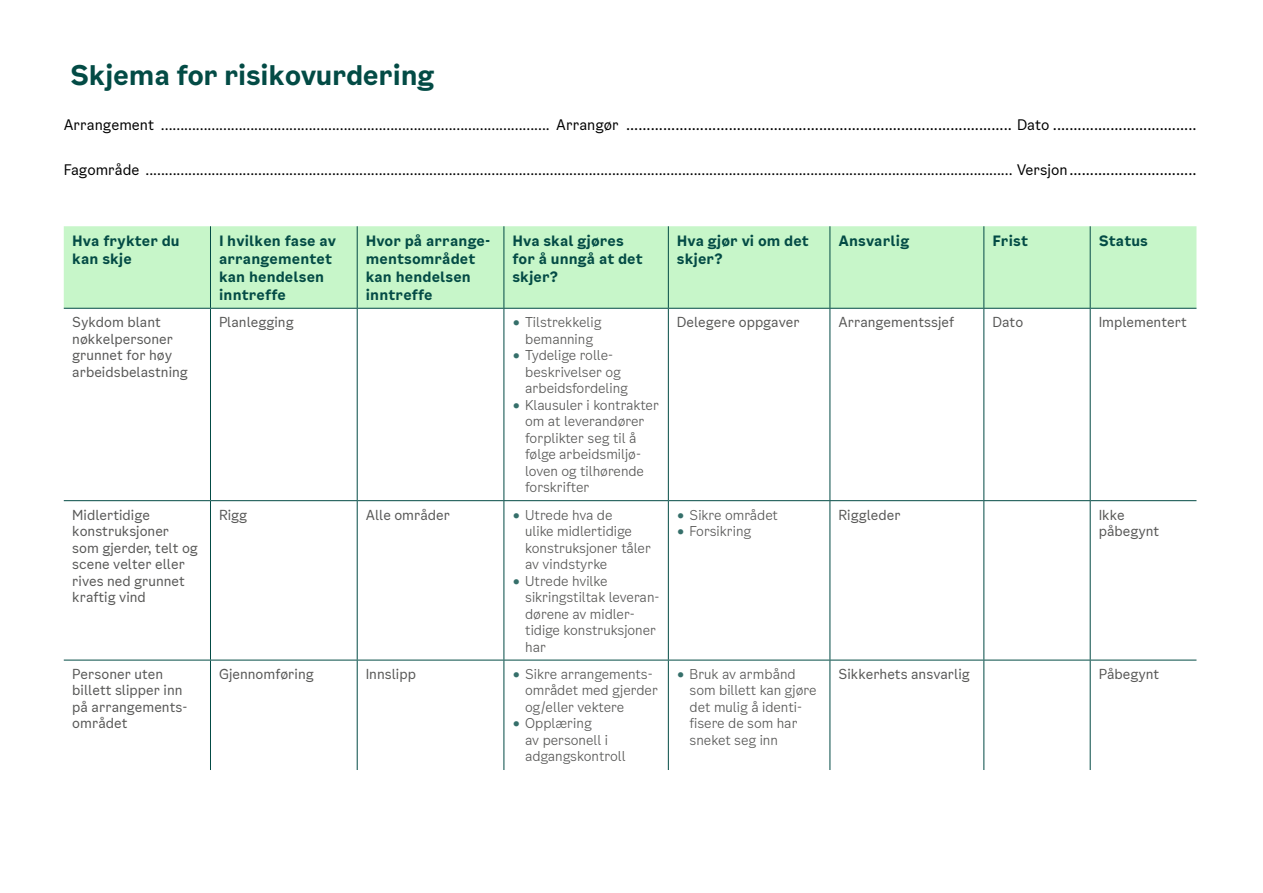
<style>
.page{position:relative;width:1263px;height:893px;background:#fff}
.page>*{position:absolute;margin:0;border:0;box-sizing:border-box;transform-origin:0 0}
.t1{font:700 27px "Oslo Sans Office";letter-spacing:-.02em;color:#034b45}
.t2{font:14.25px "Oslo Sans Office";color:#000}
.t3{font:700 14.25px/18px "Oslo Sans Office";color:#034b45}
.t4{font:300 13.5px/16.5px "Oslo Sans";color:#575756}
.t5{font:13.5px/16.5px "Oslo Sans Office";color:#575756}
.t6{font:13.5px "Oslo Sans Office";color:#000}
.s1{font-size:13.5px}
.s2{font-size:14.25px}
.s3{color:#356f6a}
</style>
<div class="page">
<div style="left:64px;top:226px;width:765px;height:82px;background:#c7f6c9"></div>
<div style="left:830px;top:226px;width:366px;height:82px;background:#c7f6c9"></div>
<hr style="left:1090px;top:309px;width:1px;height:191px;background:#034b45">
<hr style="left:1090px;top:501px;width:1px;height:159px;background:#034b45">
<hr style="left:1090px;top:660px;width:1px;height:110px;background:#034b45">
<hr style="left:64px;top:308px;width:146px;height:1px;background:#034b45">
<hr style="left:210px;top:308px;width:147px;height:1px;background:#034b45">
<hr style="left:357px;top:308px;width:147px;height:1px;background:#034b45">
<hr style="left:504px;top:308px;width:164px;height:1px;background:#034b45">
<hr style="left:668px;top:308px;width:162px;height:1px;background:#034b45">
<hr style="left:984px;top:308px;width:106px;height:1px;background:#034b45">
<hr style="left:64px;top:500px;width:146px;height:1px;background:#034b45">
<hr style="left:210px;top:500px;width:147px;height:1px;background:#034b45">
<hr style="left:357px;top:500px;width:147px;height:1px;background:#034b45">
<hr style="left:504px;top:500px;width:164px;height:1px;background:#034b45">
<hr style="left:668px;top:500px;width:162px;height:1px;background:#034b45">
<hr style="left:984px;top:500px;width:106px;height:1px;background:#034b45">
<hr style="left:1090px;top:500px;width:106px;height:1px;background:#034b45">
<hr style="left:64px;top:660px;width:146px;height:1px;background:#034b45">
<hr style="left:210px;top:660px;width:147px;height:1px;background:#034b45">
<hr style="left:357px;top:660px;width:147px;height:1px;background:#034b45">
<hr style="left:504px;top:660px;width:164px;height:1px;background:#034b45">
<hr style="left:668px;top:660px;width:162px;height:1px;background:#034b45">
<hr style="left:984px;top:660px;width:106px;height:1px;background:#034b45">
<hr style="left:1090px;top:660px;width:106px;height:1px;background:#034b45">
<hr style="left:210px;top:226px;width:1px;height:82px;background:#034b45">
<hr style="left:357px;top:226px;width:1px;height:82px;background:#034b45">
<hr style="left:503px;top:226px;width:1px;height:82px;background:#034b45">
<hr style="left:668px;top:226px;width:1px;height:82px;background:#034b45">
<hr style="left:210px;top:309px;width:1px;height:191px;background:#034b45">
<hr style="left:357px;top:309px;width:1px;height:191px;background:#034b45">
<hr style="left:503px;top:309px;width:1px;height:191px;background:#034b45">
<hr style="left:668px;top:309px;width:1px;height:191px;background:#034b45">
<hr style="left:210px;top:501px;width:1px;height:159px;background:#034b45">
<hr style="left:357px;top:501px;width:1px;height:159px;background:#034b45">
<hr style="left:503px;top:501px;width:1px;height:159px;background:#034b45">
<hr style="left:668px;top:501px;width:1px;height:159px;background:#034b45">
<hr style="left:210px;top:660px;width:1px;height:110px;background:#034b45">
<hr style="left:357px;top:660px;width:1px;height:110px;background:#034b45">
<hr style="left:503px;top:660px;width:1px;height:110px;background:#034b45">
<hr style="left:668px;top:660px;width:1px;height:110px;background:#034b45">
<hr style="left:1090px;top:226px;width:1px;height:82px;background:#034b45">
<hr style="left:829px;top:309px;width:1px;height:191px;background:#034b45">
<hr style="left:983px;top:309px;width:1px;height:191px;background:#034b45">
<hr style="left:1090px;top:308px;width:106px;height:1px;background:#034b45">
<hr style="left:830px;top:500px;width:154px;height:1px;background:#034b45">
<hr style="left:829px;top:501px;width:1px;height:159px;background:#034b45">
<hr style="left:983px;top:501px;width:1px;height:159px;background:#034b45">
<hr style="left:830px;top:660px;width:154px;height:1px;background:#034b45">
<hr style="left:829px;top:660px;width:1px;height:110px;background:#034b45">
<hr style="left:983px;top:660px;width:1px;height:110px;background:#034b45">
<hr style="left:829px;top:226px;width:1px;height:82px;background:#034b45">
<hr style="left:983px;top:226px;width:1px;height:82px;background:#034b45">
<hr style="left:830px;top:308px;width:154px;height:1px;background:#034b45">
<h1 class="t1" style="left:70px;top:57px;width:366px">Skjema for risikovurdering</h1>
<p class="t2" style="left:64px;top:116px;width:1134px">Arrangement <span class="s1">....................................................................................................</span> Arrangør .............................................................................................. Dato ...................................</p>
<p class="t6" style="left:64px;top:161px;width:1134px"><span class="s2">Fagområde</span> ............................................................................................................................................................................................................................... <span class="s2">Versjon...............................</span></p>
<p class="t3" style="left:72px;top:232px;width:109px">Hva frykter du kan skje</p>
<p class="t3" style="left:219px;top:232px;width:119px">I hvilken fase av arrangementet kan hendelsen inntreffe</p>
<p class="t3" style="left:366px;top:232px;width:126px">Hvor på arrange&shy;mentsområdet kan hendelsen inntreffe</p>
<p class="t3" style="left:512px;top:232px;width:132px">Hva skal gjøres for å unngå at det skjer?</p>
<p class="t3" style="left:677px;top:232px;width:134px">Hva gjør vi om det skjer?</p>
<p class="t3" style="left:838px;top:232px;width:72px">Ansvarlig</p>
<p class="t3" style="left:992px;top:232px;width:37px">Frist</p>
<p class="t3" style="left:1099px;top:232px;width:51px">Status</p>
<p class="t5" style="left:72px;top:314px;width:117px">Sykdom blant nøkkelpersoner grunnet for høy arbeidsbelastning</p>
<p class="t5" style="left:219px;top:314px;width:76px">Planlegging</p>
<p class="t4" style="left:512px;top:314px;width:91px;text-align:center"><span class="s3">•</span> Tilstrekkelig bemanning</p>
<p class="t5" style="left:677px;top:314px;width:124px">Delegere oppgaver</p>
<p class="t5" style="left:838px;top:314px;width:117px">Arrangementssjef</p>
<p class="t5" style="left:992px;top:314px;width:32px">Dato</p>
<p class="t5" style="left:1099px;top:314px;width:90px">Implementert</p>
<p class="t4" style="left:525px;top:347px;width:104px;text-indent:-13px"><span class="s3">•</span> Tydelige rolle&shy;beskrivelser og arbeidsfordeling</p>
<p class="t4" style="left:525px;top:396px;width:135px;text-indent:-13px"><span class="s3">•</span> Klausuler i kontrakter om at leverandører forplikter seg til å følge arbeidsmiljø&shy;loven og tilhørende forskrifter</p>
<p class="t5" style="left:72px;top:506px;width:127px">Midlertidige konstruksjoner som gjerder, telt og scene velter eller rives ned grunnet kraftig vind</p>
<p class="t5" style="left:219px;top:506px;width:30px">Rigg</p>
<p class="t5" style="left:366px;top:506px;width:86px">Alle områder</p>
<p class="t4" style="left:525px;top:506px;width:127px;text-indent:-13px"><span class="s3">•</span> Utrede hva de<br>ulike midlertidige konstruksjoner tåler av vindstyrke</p>
<p class="t4" style="left:525px;top:572px;width:136px;text-indent:-13px"><span class="s3">•</span> Utrede hvilke sikringstiltak leveran&shy;dørene av midler&shy;tidige konstruksjoner har</p>
<p class="t5" style="left:72px;top:666px;width:117px">Personer uten billett slipper inn på arrangements&shy;området</p>
<p class="t5" style="left:219px;top:666px;width:96px">Gjennomføring</p>
<p class="t5" style="left:366px;top:666px;width:52px">Innslipp</p>
<p class="t4" style="left:525px;top:666px;width:134px;text-indent:-13px"><span class="s3">•</span> Sikre arrangements&shy;området med gjerder og/eller vektere</p>
<p class="t4" style="left:525px;top:715px;width:102px;text-indent:-13px"><span class="s3">•</span> Opplæring<br>av personell i adgangskontroll</p>
<p class="t4" style="left:677px;top:506px;width:103px"><span class="s3">•</span> Sikre området</p>
<p class="t4" style="left:677px;top:523px;width:76px"><span class="s3">•</span> Forsikring</p>
<p class="t5" style="left:838px;top:506px;width:64px">Riggleder</p>
<p class="t5" style="left:1099px;top:506px;width:62px">Ikke påbegynt</p>
<p class="t4" style="left:690px;top:666px;width:128px;text-indent:-13px"><span class="s3">•</span> Bruk av armbånd som billett kan gjøre det mulig å identi&shy;fisere de som har sneket seg inn</p>
<p class="t5" style="left:838px;top:666px;width:133px">Sikkerhets ansvarlig</p>
<p class="t5" style="left:1099px;top:666px;width:62px">Påbegynt</p>
</div>
